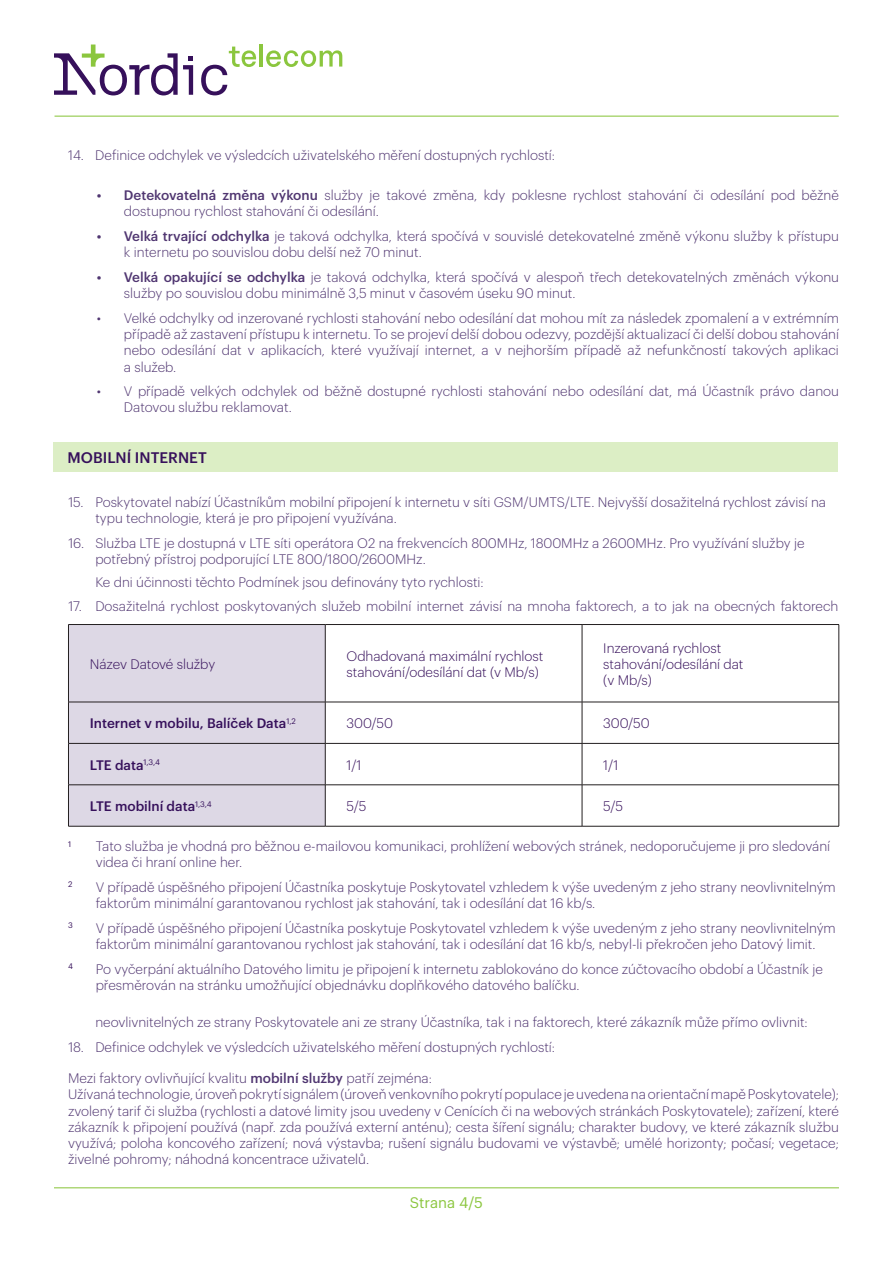
<style>
.page{position:relative;width:893px;height:1263px;background:#fff}
.page>*{position:absolute;margin:0;border:0;box-sizing:border-box;transform-origin:0 0}
.t1{font:500 15px "Graphik";color:#36105b}
.t2{font:15px "Graphik";color:#8bc63e}
.t3{font:300 13.5px/16.2px "Graphik";color:#503671}
.t4{font:300 13.5px/16.2px "Graphik";color:#36105b}
.t5{font:500 13.5px "Graphik";color:#36105b}
.t6{font:7.8px "Graphik";color:#36105b}
.s1{font-weight:500}
</style>
<div class="page">
<svg style="left:266px;top:50px;width:76px;height:17px"></svg>
<hr style="left:259px;top:44px;width:4px;height:23px;background:#8bc63e">
<svg style="left:54px;top:45px;width:139px;height:50px"></svg>
<svg style="left:201px;top:47px;width:56px;height:48px"></svg>
<hr style="left:55px;top:115px;width:784px;height:2px;background:#8bc63e">
<hr style="left:54px;top:1187px;width:785px;height:1px;background:#8bc63e">
<div style="left:53px;top:442px;width:785px;height:30px;background:#dceec5"></div>
<div style="left:69px;top:625px;width:256px;height:201px;background:#ddd8e5"></div>
<hr style="left:68px;top:624px;width:257px;height:1px;background:#231f20">
<hr style="left:68px;top:625px;width:1px;height:77px;background:#231f20">
<hr style="left:325px;top:624px;width:257px;height:1px;background:#231f20">
<hr style="left:325px;top:625px;width:1px;height:77px;background:#231f20">
<hr style="left:582px;top:624px;width:257px;height:1px;background:#231f20">
<hr style="left:582px;top:625px;width:1px;height:77px;background:#231f20">
<hr style="left:839px;top:625px;width:1px;height:77px;background:#231f20">
<hr style="left:68px;top:702px;width:257px;height:1px;background:#231f20">
<hr style="left:68px;top:702px;width:1px;height:41px;background:#231f20">
<hr style="left:325px;top:702px;width:257px;height:1px;background:#231f20">
<hr style="left:325px;top:702px;width:1px;height:41px;background:#231f20">
<hr style="left:582px;top:702px;width:257px;height:1px;background:#231f20">
<hr style="left:582px;top:702px;width:1px;height:41px;background:#231f20">
<hr style="left:839px;top:702px;width:1px;height:41px;background:#231f20">
<hr style="left:68px;top:743px;width:257px;height:1px;background:#231f20">
<hr style="left:68px;top:743px;width:1px;height:42px;background:#231f20">
<hr style="left:325px;top:743px;width:257px;height:1px;background:#231f20">
<hr style="left:325px;top:743px;width:1px;height:42px;background:#231f20">
<hr style="left:582px;top:743px;width:257px;height:1px;background:#231f20">
<hr style="left:582px;top:743px;width:1px;height:42px;background:#231f20">
<hr style="left:839px;top:743px;width:1px;height:42px;background:#231f20">
<hr style="left:68px;top:784px;width:257px;height:1px;background:#231f20">
<hr style="left:68px;top:785px;width:1px;height:41px;background:#231f20">
<hr style="left:325px;top:784px;width:257px;height:1px;background:#231f20">
<hr style="left:325px;top:785px;width:1px;height:41px;background:#231f20">
<hr style="left:582px;top:784px;width:257px;height:1px;background:#231f20">
<hr style="left:582px;top:785px;width:1px;height:41px;background:#231f20">
<hr style="left:839px;top:785px;width:1px;height:41px;background:#231f20">
<hr style="left:68px;top:826px;width:257px;height:1px;background:#231f20">
<hr style="left:325px;top:826px;width:257px;height:1px;background:#231f20">
<hr style="left:582px;top:826px;width:257px;height:1px;background:#231f20">
<p class="t3" style="left:68px;top:146px;width:488px">14. Definice odchylek ve výsledcích uživatelského měření dostupných rychlostí:</p>
<p class="t3" style="left:124px;top:186px;width:716px;text-indent:-27px"><span class="s1">• Detekovatelná změna výkonu</span> služby je takové změna, kdy poklesne rychlost stahování či odesílání pod běžně dostupnou rychlost stahování či odesílání.</p>
<p class="t3" style="left:124px;top:227px;width:716px;text-indent:-27px"><span class="s1">• Velká trvající odchylka</span> je taková odchylka, která spočívá v souvislé detekovatelné změně výkonu služby k přístupu k internetu po souvislou dobu delší než 70 minut.</p>
<p class="t3" style="left:124px;top:268px;width:717px;text-indent:-27px"><span class="s1">• Velká opakující se odchylka</span> je taková odchylka, která spočívá v alespoň třech detekovatelných změnách výkonu služby po souvislou dobu minimálně 3,5 minut v časovém úseku 90 minut.</p>
<p class="t3" style="left:124px;top:309px;width:717px;text-align:justify;text-indent:-27px">• Velké odchylky od inzerované rychlosti stahování nebo odesílání dat mohou mít za následek zpomalení a v extrémním případě až zastavení přístupu k internetu. To se projeví delší dobou odezvy, pozdější aktualizací či delší dobou stahování nebo odesílání dat v aplikacích, které využívají internet, a v nejhorším případě až nefunkčností takových aplikaci a služeb.</p>
<p class="t3" style="left:124px;top:382px;width:717px;text-indent:-27px">• V případě velkých odchylek od běžně dostupné rychlosti stahování nebo odesílání dat, má Účastník právo danou<br>Datovou službu reklamovat.</p>
<p class="t1" style="left:68px;top:446px;width:141px">MOBILNÍ INTERNET</p>
<p class="t3" style="left:95px;top:493px;width:732px;text-indent:-27px">15. Poskytovatel nabízí Účastníkům mobilní připojení k internetu v síti GSM/UMTS/LTE. Nejvyšší dosažitelná rychlost závisí na typu technologie, která je pro připojení využívána.</p>
<p class="t3" style="left:95px;top:534px;width:711px;text-indent:-27px">16. Služba LTE je dostupná v LTE síti operátora O2 na frekvencích 800MHz, 1800MHz a 2600MHz. Pro využívání služby je potřebný přístroj podporující LTE 800/1800/2600MHz.</p>
<p class="t3" style="left:95px;top:573px;width:390px">Ke dni účinnosti těchto Podmínek jsou definovány tyto rychlosti:</p>
<p class="t3" style="left:68px;top:597px;width:772px">17. Dosažitelná rychlost poskytovaných služeb mobilní internet závisí na mnoha faktorech, a to jak na obecných faktorech</p>
<p class="t4" style="left:90px;top:655px;width:127px">Název Datové služby</p>
<p class="t4" style="left:346px;top:647px;width:198px">Odhadovaná maximální rychlost stahování/odesílání dat (v Mb/s)</p>
<p class="t4" style="left:603px;top:638px;width:142px">Inzerovaná rychlost stahování/odesílání dat (v Mb/s)</p>
<p class="t5" style="left:90px;top:713px;width:208px">Internet v mobilu, Balíček Data<sup>1,2</sup></p>
<p class="t4" style="left:347px;top:714px;width:48px">300/50</p>
<p class="t4" style="left:603px;top:714px;width:48px">300/50</p>
<p class="t5" style="left:90px;top:754px;width:72px">LTE data<sup>1,3,4</sup></p>
<p class="t4" style="left:347px;top:756px;width:17px">1/1</p>
<p class="t4" style="left:603px;top:756px;width:17px">1/1</p>
<p class="t5" style="left:90px;top:796px;width:123px">LTE mobilní data<sup>1,3,4</sup></p>
<p class="t4" style="left:347px;top:797px;width:21px">5/5</p>
<p class="t4" style="left:603px;top:797px;width:21px">5/5</p>
<p class="t6" style="left:68px;top:838px;width:5px">1</p>
<p class="t3" style="left:96px;top:837px;width:736px">Tato služba je vhodná pro běžnou e-mailovou komunikaci, prohlížení webových stránek, nedoporučujeme ji pro sledování videa či hraní online her.</p>
<p class="t6" style="left:68px;top:879px;width:6px">2</p>
<p class="t3" style="left:96px;top:878px;width:742px">V případě úspěšného připojení Účastníka poskytuje Poskytovatel vzhledem k výše uvedeným z jeho strany neovlivnitelným faktorům minimální garantovanou rychlost jak stahování, tak i odesílání dat 16 kb/s.</p>
<p class="t6" style="left:68px;top:920px;width:6px">3</p>
<p class="t3" style="left:96px;top:919px;width:742px">V případě úspěšného připojení Účastníka poskytuje Poskytovatel vzhledem k výše uvedeným z jeho strany neovlivnitelným faktorům minimální garantovanou rychlost jak stahování, tak i odesílání dat 16 kb/s, nebyl-li překročen jeho Datový limit.</p>
<p class="t6" style="left:68px;top:960px;width:6px">4</p>
<p class="t3" style="left:96px;top:960px;width:729px">Po vyčerpání aktuálního Datového limitu je připojení k internetu zablokováno do konce zúčtovacího období a Účastník je přesměrován na stránku umožňující objednávku doplňkového datového balíčku.</p>
<p class="t3" style="left:95px;top:1013px;width:714px">neovlivnitelných ze strany Poskytovatele ani ze strany Účastníka, tak i na faktorech, které zákazník může přímo ovlivnit:</p>
<p class="t3" style="left:68px;top:1038px;width:488px">18. Definice odchylek ve výsledcích uživatelského měření dostupných rychlostí:</p>
<p class="t3" style="left:68px;top:1069px;width:772px">Mezi faktory ovlivňující kvalitu <span class="s1">mobilní služby</span> patří zejména:<br>Užívaná technologie, úroveň pokrytí signálem (úroveň venkovního pokrytí populace je uvedena na orientační mapě Poskytovatele); zvolený tarif či služba (rychlosti a datové limity jsou uvedeny v Cenících či na webových stránkách Poskytovatele); zařízení, které zákazník k připojení používá (např. zda používá externí anténu); cesta šíření signálu; charakter budovy, ve které zákazník službu využívá; poloha koncového zařízení; nová výstavba; rušení signálu budovami ve výstavbě; umělé horizonty; počasí; vegetace; živelné pohromy; náhodná koncentrace uživatelů.</p>
<p class="t2" style="left:410px;top:1191px;width:75px">Strana 4/5</p>
</div>
